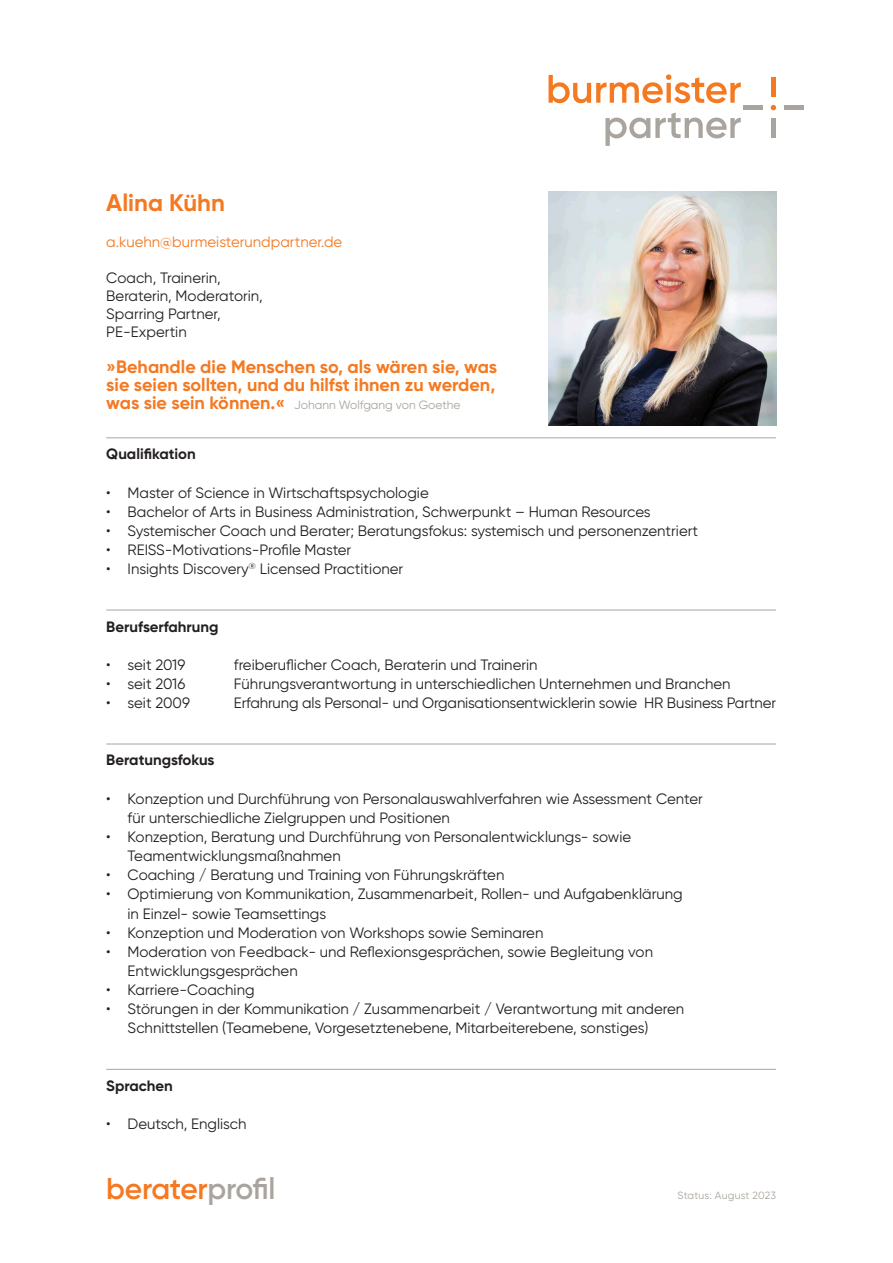
<style>
.page{position:relative;width:893px;height:1263px;background:#fff}
.page>*{position:absolute;margin:0;border:0;box-sizing:border-box;transform-origin:0 0}
.t1{font:600 30px "Gilroy";letter-spacing:-.01em;color:#f47921}
.t2{font:700 24px "Gilroy";color:#f47921}
.t3{font:700 18px/18px "Gilroy";color:#f47921}
.t4{font:15px/19.2px "Gilroy";color:#231f20}
.t5{font:700 15px "Gilroy";color:#231f20}
.t6{font:15px "Gilroy";color:#f47921}
.t7{font:12px "Gilroy";color:#aaa49e}
.t8{font:10.5px "Gilroy";letter-spacing:.015em;color:#aaa49e}
.s1{font-weight:700;font-size:18px;color:#f47921}
.s2{color:#aaa49e}
</style>
<div class="page">
<svg style="left:771px;top:105px;width:5px;height:5px"></svg>
<svg style="left:549px;top:74px;width:192px;height:29px"></svg>
<hr style="left:771px;top:118px;width:4px;height:20px;background:#aaa49e">
<hr style="left:771px;top:77px;width:4px;height:20px;background:#f47921">
<div style="left:743px;top:105px;width:20px;height:5px;background:#aaa49e"></div>
<div style="left:784px;top:105px;width:20px;height:5px;background:#aaa49e"></div>
<svg style="left:605px;top:113px;width:136px;height:33px"></svg>
<img style="left:549px;top:191px;width:227px;height:234px">
<hr style="left:106px;top:438px;width:670px;height:1px;background:#aaa49e">
<hr style="left:106px;top:610px;width:670px;height:1px;background:#aaa49e">
<hr style="left:106px;top:744px;width:670px;height:1px;background:#aaa49e">
<hr style="left:106px;top:1069px;width:670px;height:1px;background:#aaa49e">
<h2 class="t2" style="left:106px;top:187px;width:120px">Alina Kühn</h2>
<p class="t6" style="left:106px;top:232px;width:238px">a.kuehn@burmeisterundpartner.de</p>
<p class="t4" style="left:106px;top:268px;width:158px;line-height:18px">Coach, Trainerin,<br>Beraterin, Moderatorin,<br>Sparring Partner,<br>PE-Expertin</p>
<p class="t3" style="left:106px;top:357px;width:393px">»Behandle die Menschen so, als wären sie, was sie seien sollten, und du hilfst ihnen zu werden,</p>
<p class="t7" style="left:106px;top:397px;width:356px"><span class="s1">was sie sein können.«</span> Johann Wolfgang von Goethe</p>
<p class="t5" style="left:106px;top:445px;width:91px">Qualifikation</p>
<p class="t4" style="left:106px;top:482px;width:324px">• Master of Science in Wirtschaftspsychologie</p>
<p class="t4" style="left:106px;top:502px;width:546px">• Bachelor of Arts in Business Administration, Schwerpunkt – Human Resources</p>
<p class="t4" style="left:106px;top:521px;width:593px">• Systemischer Coach und Berater; Beratungsfokus: systemisch und personenzentriert</p>
<p class="t4" style="left:106px;top:540px;width:247px">• REISS-Motivations-Profile Master</p>
<p class="t4" style="left:106px;top:559px;width:298px">• Insights Discovery<sup>®</sup> Licensed Practitioner</p>
<p class="t5" style="left:106px;top:617px;width:114px">Berufserfahrung</p>
<p class="t4" style="left:106px;top:655px;width:80px">• seit 2019</p>
<p class="t4" style="left:234px;top:655px;width:305px">freiberuflicher Coach, Beraterin und Trainerin</p>
<p class="t4" style="left:106px;top:674px;width:80px">• seit 2016</p>
<p class="t4" style="left:234px;top:674px;width:498px">Führungsverantwortung in unterschiedlichen Unternehmen und Branchen</p>
<p class="t4" style="left:106px;top:693px;width:85px">• seit 2009</p>
<p class="t4" style="left:234px;top:693px;width:544px">Erfahrung als Personal- und Organisationsentwicklerin sowie HR Business Partner</p>
<p class="t5" style="left:106px;top:751px;width:110px">Beratungsfokus</p>
<p class="t4" style="left:128px;top:789px;width:577px;text-indent:-21px">• Konzeption und Durchführung von Personalauswahlverfahren wie Assessment Center für unterschiedliche Zielgruppen und Positionen</p>
<p class="t4" style="left:128px;top:827px;width:505px;text-indent:-21px">• Konzeption, Beratung und Durchführung von Personalentwicklungs- sowie<br>Teamentwicklungsmaßnahmen</p>
<p class="t4" style="left:106px;top:865px;width:400px">• Coaching / Beratung und Training von Führungskräften</p>
<p class="t4" style="left:128px;top:884px;width:557px;text-indent:-21px">• Optimierung von Kommunikation, Zusammenarbeit, Rollen- und Aufgabenklärung in Einzel- sowie Teamsettings</p>
<p class="t4" style="left:106px;top:923px;width:439px">• Konzeption und Moderation von Workshops sowie Seminaren</p>
<p class="t4" style="left:128px;top:942px;width:527px;text-indent:-21px">• Moderation von Feedback- und Reflexionsgesprächen, sowie Begleitung von<br>Entwicklungsgesprächen</p>
<p class="t4" style="left:106px;top:980px;width:150px">• Karriere-Coaching</p>
<p class="t4" style="left:128px;top:999px;width:558px;text-indent:-21px">• Störungen in der Kommunikation / Zusammenarbeit / Verantwortung mit anderen<br>Schnittstellen (Teamebene, Vorgesetztenebene, Mitarbeiterebene, sonstiges)</p>
<p class="t5" style="left:106px;top:1076px;width:68px">Sprachen</p>
<p class="t4" style="left:106px;top:1114px;width:142px">• Deutsch, Englisch</p>
<h1 class="t1" style="left:106px;top:1170px;width:171px">berater<span class="s2">profil</span></h1>
<p class="t8" style="left:678px;top:1189px;width:100px">Status: August 2023</p>
</div>
